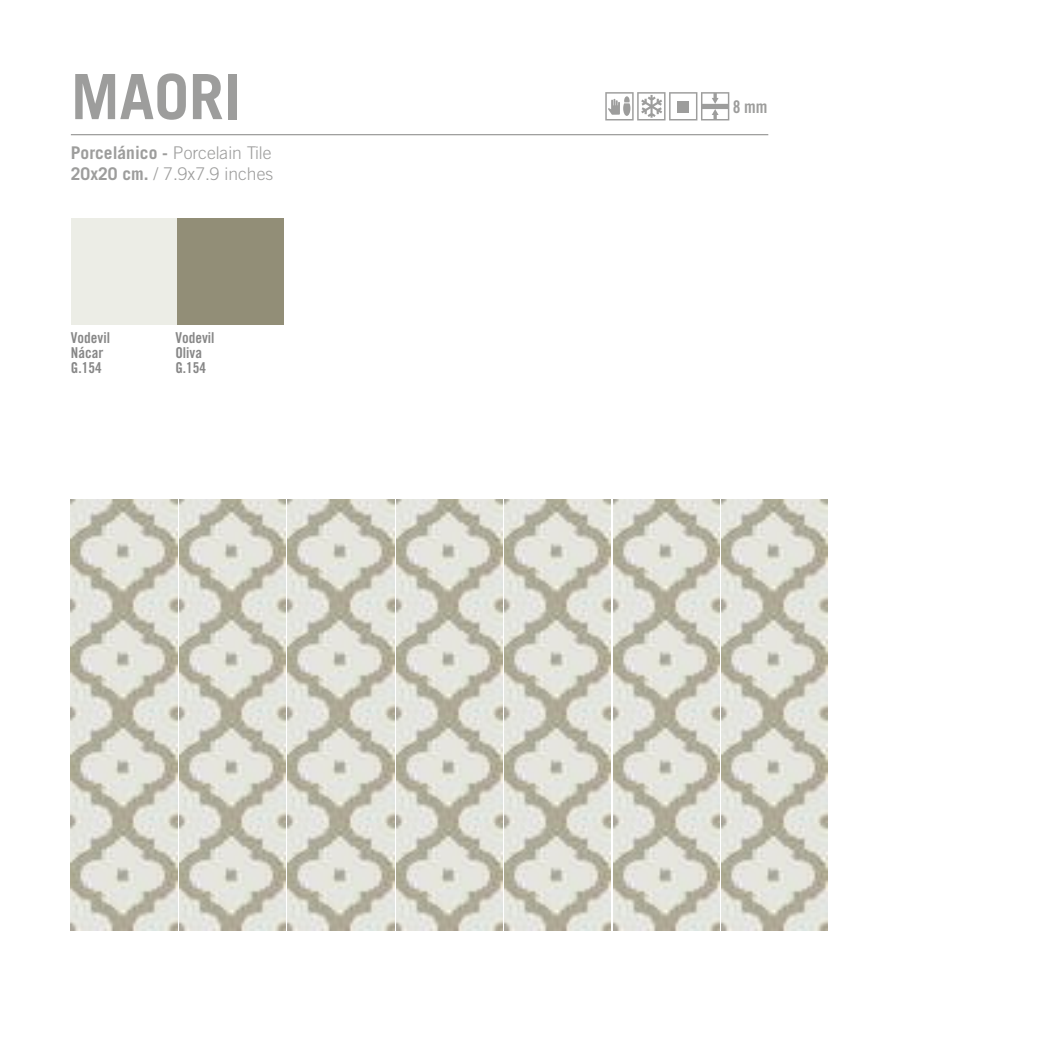
<style>
.page{position:relative;width:1049px;height:1049px;background:#fff}
.page>*{position:absolute;margin:0;border:0;box-sizing:border-box;transform-origin:0 0}
.t1{font:700 62.5px "Trade Gothic";color:#9d9d9c}
.t2{font:300 17.5px "Trade Gothic";color:#9d9d9c}
.t3{font:17.5px "Trade Gothic Bold Cond Twenty";color:#9d9d9c}
.t4{font:15px "Trade Gothic Bold Cond Twenty";color:#878787}
.s1{font-weight:700}
</style>
<div class="page">
<img style="left:71px;top:500px;width:106px;height:106px">
<img style="left:71px;top:716px;width:106px;height:106px">
<img style="left:71px;top:608px;width:106px;height:106px">
<img style="left:71px;top:824px;width:106px;height:106px">
<img style="left:288px;top:500px;width:106px;height:106px">
<img style="left:288px;top:716px;width:106px;height:106px">
<img style="left:288px;top:608px;width:106px;height:106px">
<img style="left:288px;top:824px;width:106px;height:106px">
<img style="left:179px;top:500px;width:107px;height:106px">
<img style="left:179px;top:716px;width:107px;height:106px">
<img style="left:179px;top:608px;width:107px;height:106px">
<img style="left:179px;top:824px;width:107px;height:106px">
<img style="left:396px;top:500px;width:106px;height:106px">
<img style="left:613px;top:500px;width:106px;height:106px">
<img style="left:396px;top:716px;width:106px;height:106px">
<img style="left:613px;top:716px;width:106px;height:106px">
<img style="left:396px;top:608px;width:106px;height:106px">
<img style="left:613px;top:608px;width:106px;height:106px">
<img style="left:396px;top:824px;width:106px;height:106px">
<img style="left:613px;top:824px;width:106px;height:106px">
<img style="left:505px;top:500px;width:106px;height:106px">
<img style="left:721px;top:500px;width:107px;height:106px">
<img style="left:505px;top:716px;width:106px;height:106px">
<img style="left:721px;top:716px;width:107px;height:106px">
<img style="left:505px;top:608px;width:106px;height:106px">
<img style="left:721px;top:608px;width:107px;height:106px">
<img style="left:505px;top:824px;width:106px;height:106px">
<img style="left:721px;top:824px;width:107px;height:106px">
<hr style="left:71px;top:134px;width:697px;height:1px;background:#9d9d9c">
<svg style="left:605px;top:92px;width:124px;height:28px"></svg>
<div style="left:71px;top:218px;width:106px;height:107px;background:#ecede6"></div>
<div style="left:177px;top:218px;width:106px;height:107px;background:#928e77"></div>
<p class="t1" style="left:71px;top:58px;width:172px">MAORI</p>
<p class="t2" style="left:71px;top:142px;width:202px"><span class="s1">Porcelánico -</span> Porcelain Tile</p>
<p class="t2" style="left:71px;top:163px;width:204px"><span class="s1">20x20 cm.</span> / 7.9x7.9 inches</p>
<p class="t4" style="left:71px;top:329px;width:41px">Vodevil</p>
<p class="t4" style="left:71px;top:344px;width:34px">Nácar</p>
<p class="t4" style="left:71px;top:359px;width:32px">G.154</p>
<p class="t4" style="left:175px;top:329px;width:41px">Vodevil</p>
<p class="t4" style="left:175px;top:344px;width:28px">Oliva</p>
<p class="t4" style="left:175px;top:359px;width:32px">G.154</p>
<p class="t3" style="left:733px;top:96px;width:36px">8 mm</p>
</div>
